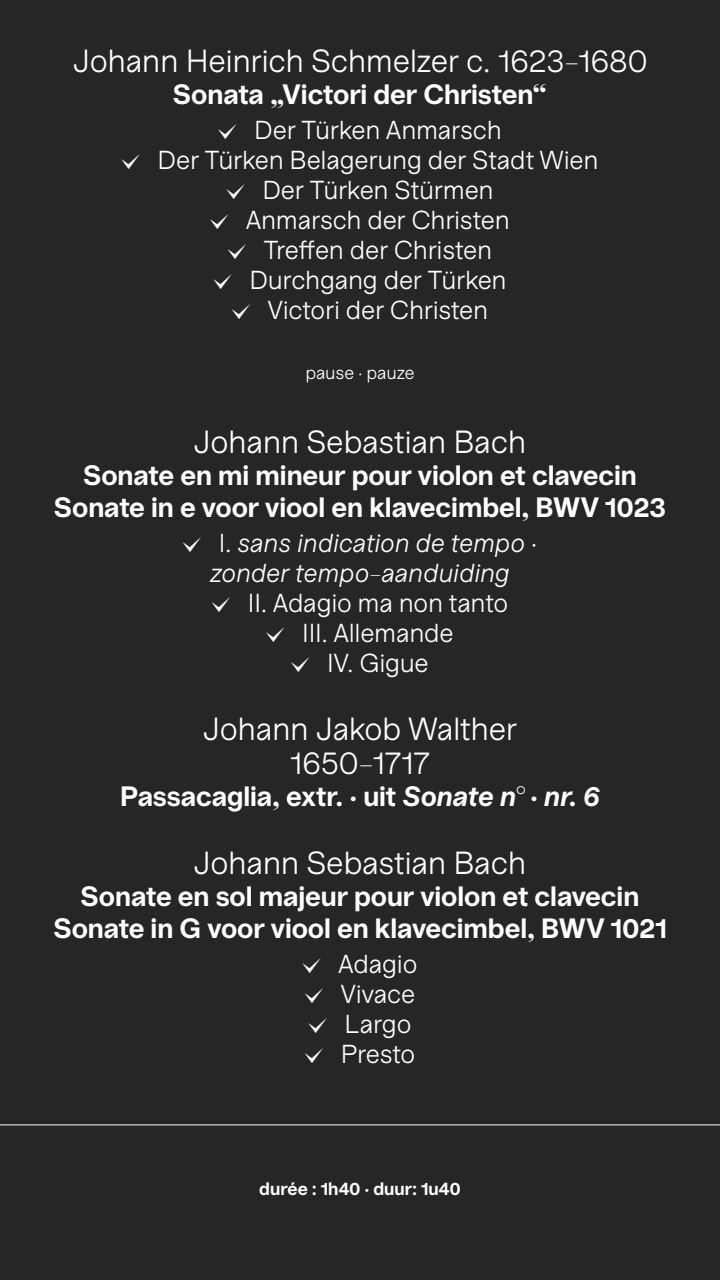
<style>
.page{position:relative;width:720px;height:1280px;background:#262626}
.page>*{position:absolute;margin:0;border:0;box-sizing:border-box;transform-origin:0 0}
.t1{font:32px/34px "aa Bozar";letter-spacing:-.01em;color:#fff;text-align:center}
.t2{font:700 28px/32px "aa Bozar";letter-spacing:-.005em;color:#fff;text-align:center}
.t3{font:26px "aa Bozar";letter-spacing:-.01em;color:#fff}
.t4{font:italic 26px/30px "aa Bozar";letter-spacing:-.01em;color:#fff;text-align:center}
.t5{font:700 18px "aa Bozar";color:#fff}
.t6{font:18px "aa Bozar";letter-spacing:-.01em;color:#fff}
.s1{font-style:normal}
.s2{font-style:italic}
</style>
<div class="page">
<hr style="left:0;top:1124px;width:720px;height:1px;background:#fff">
<p class="t1" style="left:73px;top:44px;width:576px">Johann Heinrich Schmelzer c. 1623-1680</p>
<p class="t2" style="left:173px;top:79px;width:376px">Sonata „Victori der Christen“</p>
<p class="t3" style="left:218px;top:115px;width:285px">✓ Der Türken Anmarsch</p>
<p class="t3" style="left:122px;top:145px;width:479px">✓ Der Türken Belagerung der Stadt Wien</p>
<p class="t3" style="left:226px;top:175px;width:269px">✓ Der Türken Stürmen</p>
<p class="t3" style="left:210px;top:205px;width:301px">✓ Anmarsch der Christen</p>
<p class="t3" style="left:228px;top:235px;width:266px">✓ Treffen der Christen</p>
<p class="t3" style="left:213px;top:265px;width:295px">✓ Durchgang der Türken</p>
<p class="t3" style="left:232px;top:295px;width:258px">✓ Victori der Christen</p>
<p class="t6" style="left:305px;top:363px;width:111px">pause · pauze</p>
<p class="t1" style="left:194px;top:425px;width:334px">Johann Sebastian Bach</p>
<p class="t2" style="left:54px;top:460px;width:614px">Sonate en mi mineur pour violon et clavecin<br>Sonate in e voor viool en klavecimbel, BWV 1023</p>
<p class="t4" style="left:183px;top:528px;width:356px"><span class="s1">✓ I.</span> sans indication de tempo · zonder tempo-aanduiding</p>
<p class="t3" style="left:212px;top:588px;width:298px">✓ II. Adagio ma non tanto</p>
<p class="t3" style="left:266px;top:618px;width:189px">✓ III. Allemande</p>
<p class="t3" style="left:291px;top:648px;width:139px">✓ IV. Gigue</p>
<p class="t1" style="left:203px;top:712px;width:316px">Johann Jakob Walther<br>1650-1717</p>
<p class="t2" style="left:120px;top:781px;width:481px">Passacaglia, extr. · uit <span class="s2">Sonate n° · nr. 6</span></p>
<p class="t1" style="left:194px;top:846px;width:334px">Johann Sebastian Bach</p>
<p class="t2" style="left:53px;top:881px;width:615px">Sonate en sol majeur pour violon et clavecin<br>Sonate in G voor viool en klavecimbel, BWV 1021</p>
<p class="t3" style="left:303px;top:949px;width:116px">✓ Adagio</p>
<p class="t3" style="left:305px;top:979px;width:112px">✓ Vivace</p>
<p class="t3" style="left:309px;top:1009px;width:104px">✓ Largo</p>
<p class="t3" style="left:305px;top:1039px;width:112px">✓ Presto</p>
<p class="t5" style="left:259px;top:1179px;width:203px">durée : 1h40 · duur: 1u40</p>
</div>
